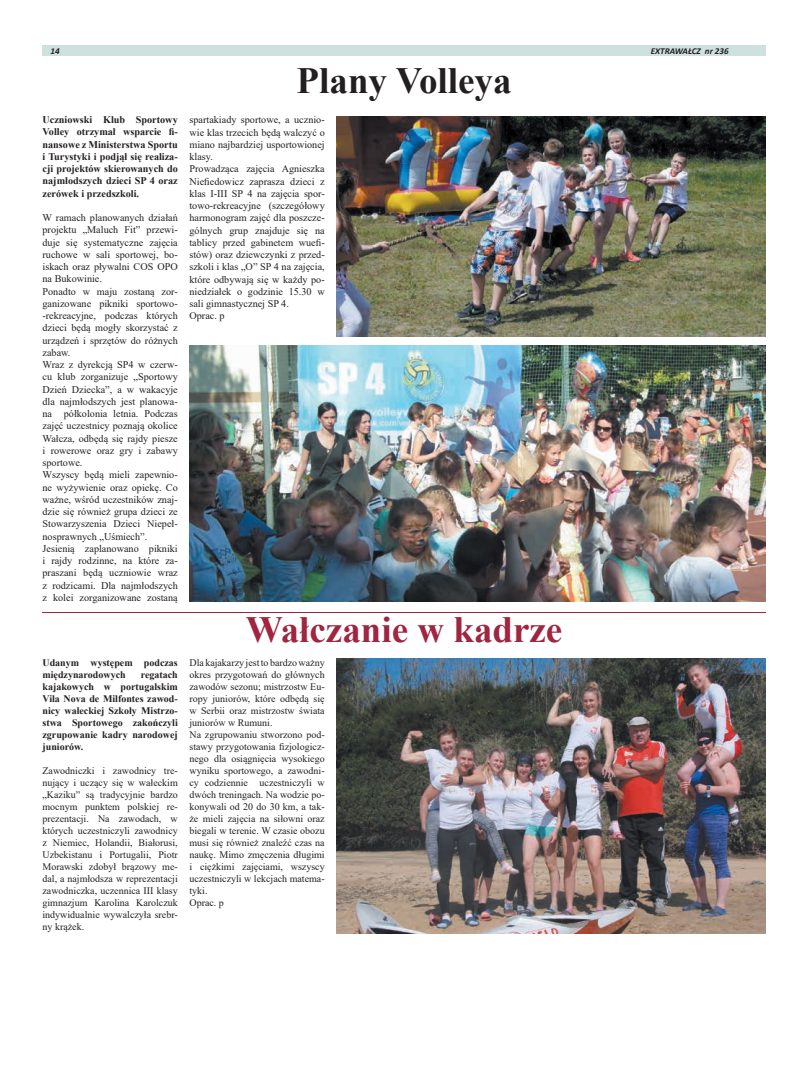
<style>
.page{position:relative;width:794px;height:1092px;background:#fff}
.page>*{position:absolute;margin:0;border:0;box-sizing:border-box;transform-origin:0 0}
.t1{font:700 37px "Times New Roman";color:#a02540}
.t2{font:700 37px "Times New Roman";color:#231f20}
.t3{font:10.2px/12.2px "Times New Roman";color:#231f20}
.t4{font:700 10.2px/12.2px "Times New Roman";color:#231f20;text-align:justify}
.t5{font:10px/12px "Times New Roman";color:#231f20;text-align:justify}
.t6{font:700 10px/12px "Times New Roman";color:#231f20}
.t7{font:italic 700 9px "Calibri";color:#231f20}
</style>
<div class="page">
<div style="left:43px;top:45px;width:722px;height:11px;background:#cfe1df"></div>
<img style="left:336px;top:116px;width:429px;height:220px">
<img style="left:189px;top:345px;width:576px;height:256px">
<hr style="left:43px;top:612px;width:722px;height:1px;background:#a02540">
<img style="left:336px;top:659px;width:429px;height:274px">
<p class="t7" style="left:50px;top:44px;width:11px">14</p>
<p class="t7" style="left:651px;top:44px;width:79px">EXTRAWAŁCZ nr 236</p>
<p class="t4" style="left:43px;top:113px;width:137px">Uczniowski Klub Sportowy Volley otrzymał wsparcie fi&shy;nansowe z Ministerstwa Sportu i Turystyki i podjął się realiza&shy;cji projektów skierowanych do najmłodszych dzieci SP 4 oraz zerówek i przedszkoli.</p>
<p class="t3" style="left:43px;top:211px;width:137px">W ramach planowanych działań projektu „Maluch Fit” przewi&shy;duje się systematyczne zajęcia ruchowe w sali sportowej, bo&shy;iskach oraz pływalni COS OPO na Bukowinie.<br>Ponadto w maju zostaną zor&shy;ganizowane pikniki sportowo--rekreacyjne, podczas których dzieci będą mogły skorzystać z urządzeń i sprzętów do różnych zabaw.<br>Wraz z dyrekcją SP4 w czerw&shy;cu klub zorganizuje „Sportowy<br>Dzień Dziecka”, a w wakacyje dla najmłodszych jest planowa&shy;na półkolonia letnia. Podczas zajęć uczestnicy poznają okolice<br>Wałcza, odbędą się rajdy piesze i rowerowe oraz gry i zabawy sportowe.<br>Wszyscy będą mieli zapewnio&shy;ne wyżywienie oraz opiekę. Co ważne, wśród uczestników znaj&shy;dzie się również grupa dzieci ze<br>Stowarzyszenia Dzieci Niepeł&shy;nosprawnych „Uśmiech”.<br>Jesienią zaplanowano pikniki i rajdy rodzinne, na które za&shy;praszani będą uczniowie wraz z rodzicami. Dla najmłodszych z kolei zorganizowane zostaną</p>
<p class="t6" style="left:43px;top:656px;width:137px">Udanym występem podczas międzynarodowych</p>
<p class="t6" style="left:43px;top:668px;width:137px;text-align:justify;text-indent:98px">regatach kajakowych w portugalskim Vila Nova de Milfontes zawod&shy;nicy wałeckiej Szkoły Mistrzo&shy;stwa Sportowego zakończyli zgrupowanie kadry narodowej juniorów.</p>
<p class="t5" style="left:43px;top:764px;width:137px">Zawodniczki i zawodnicy tre&shy;nujący i uczący się w wałeckim „Kaziku” są tradycyjnie bardzo mocnym punktem polskiej re&shy;prezentacji. Na zawodach, w których uczestniczyli zawodnicy z Niemiec, Holandii, Białorusi, Uzbekistanu i Portugalii, Piotr Morawski zdobył brązowy me&shy;dal, a najmłodsza w reprezentacji zawodniczka, uczennica III klasy gimnazjum Karolina Karolczuk indywidualnie wywalczyła srebr&shy;ny krążek.</p>
<h1 class="t2" style="left:297px;top:54px;width:216px">Plany Volleya</h1>
<p class="t3" style="left:189px;top:113px;width:137px">spartakiady sportowe, a ucznio&shy;wie klas trzecich będą walczyć o miano najbardziej usportowionej klasy.<br>Prowadząca zajęcia Agnieszka<br>Niefiedowicz zaprasza dzieci z klas I-III SP 4 na zajęcia spor&shy;towo-rekreacyjne (szczegółowy harmonogram zajęć dla poszcze&shy;gólnych grup znajduje się na tablicy przed gabinetem wuefi&shy;stów) oraz dziewczynki z przed&shy;szkoli i klas „O” SP 4 na zajęcia, które odbywają się w każdy po&shy;niedziałek o godzinie 15.30 w sali gimnastycznej SP 4.<br>Oprac. p</p>
<h1 class="t1" style="left:246px;top:603px;width:318px">Wałczanie w kadrze</h1>
<p class="t5" style="left:189px;top:656px;width:137px;text-align:left">Dla kajakarzy jest to bardzo ważny okres przygotowań do głównych zawodów sezonu; mistrzostw Eu&shy;ropy juniorów, które odbędą się w Serbii oraz mistrzostw świata juniorów w Rumuni.<br>Na zgrupowaniu stworzono pod&shy;stawy przygotowania fizjologicz&shy;nego dla osiągnięcia wysokiego wyniku sportowego, a zawodni&shy;cy codziennie uczestniczyli w dwóch treningach. Na wodzie po&shy;konywali od 20 do 30 km, a tak&shy;że mieli zajęcia na siłowni oraz biegali w terenie. W czasie obozu musi się również znaleźć czas na naukę. Mimo zmęczenia długimi i ciężkimi zajęciami, wszyscy uczestniczyli w lekcjach matema&shy;tyki.<br>Oprac. p</p>
</div>
